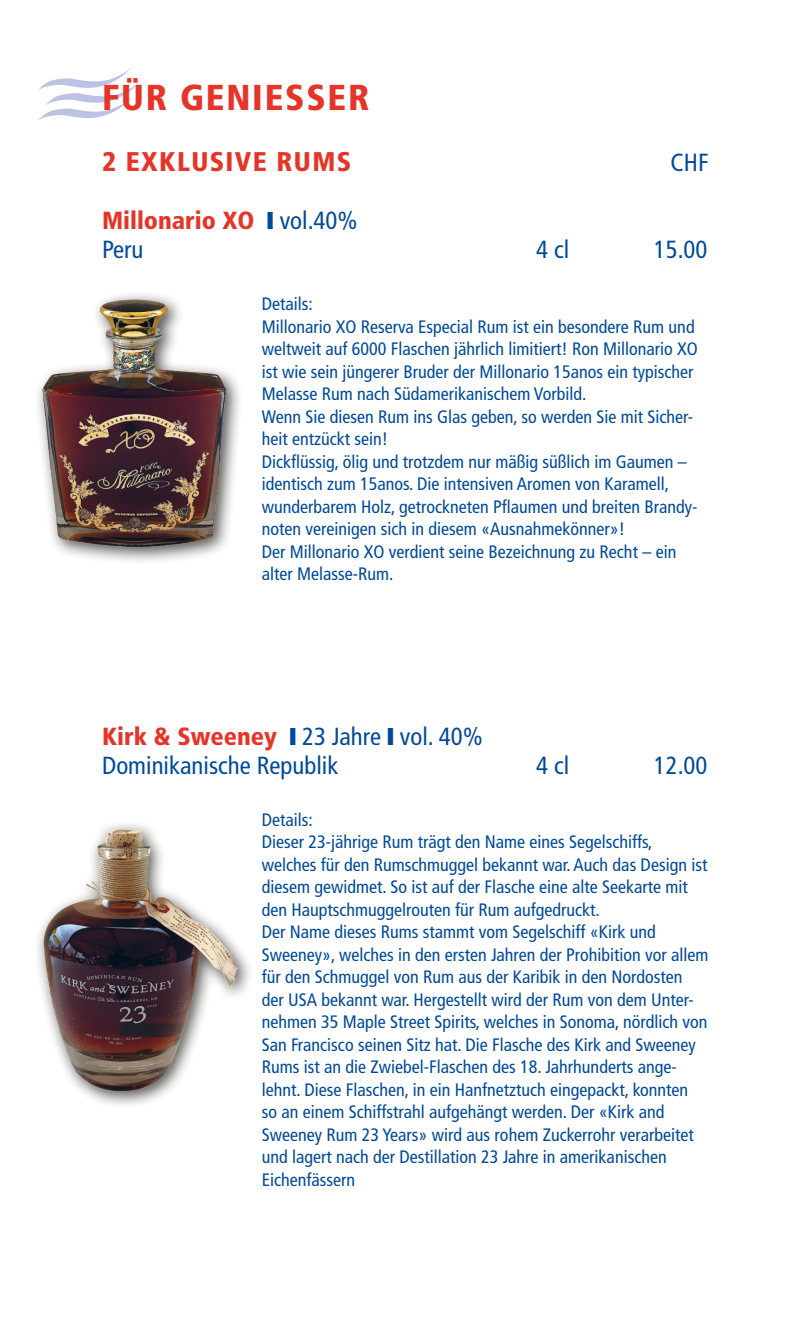
<style>
.page{position:relative;width:798px;height:1340px;background:#fff}
.page>*{position:absolute;margin:0;border:0;box-sizing:border-box;transform-origin:0 0}
.t1{font:900 condensed 36px "Frutiger";letter-spacing:.05em;color:#e63429}
.t2{font:900 condensed 27px "Frutiger";letter-spacing:.05em;color:#e63429}
.t3{font:condensed 24.75px/29.2px "Frutiger";color:#004a9a}
.t4{font:900 condensed 24.75px/29.2px "Frutiger";color:#e63429}
.t5{font:condensed 18px/22.5px "Frutiger";color:#004a9a}
.s1{color:#004a9a}
.s2{font-weight:400;color:#004a9a}
.s3{font-weight:900;color:#e63429}
</style>
<div class="page">
<svg style="left:38px;top:67px;width:102px;height:54px"></svg>
<div style="left:33px;top:289px;width:211px;height:276px;background:#1d1d1b;opacity:.75"></div>
<img style="left:42px;top:299px;width:184px;height:247px">
<div style="left:34px;top:820px;width:217px;height:288px;background:#1d1d1b;opacity:.75"></div>
<img style="left:43px;top:829px;width:195px;height:261px">
<h1 class="t1" style="left:102px;top:76px;width:269px">FÜR GENIESSER</h1>
<h2 class="t2" style="left:102px;top:145px;width:250px">2 EXKLUSIVE RUMS</h2>
<h3 class="t3" style="left:670px;top:148px;width:40px">CHF</h3>
<h3 class="t4" style="left:102px;top:206px;width:257px">Millonario XO <span class="s1">❙</span> <span class="s2">vol.40%<br>Peru</span></h3>
<h3 class="t3" style="left:536px;top:235px;width:34px">4 cl</h3>
<h3 class="t3" style="left:653px;top:235px;width:55px">15.00</h3>
<p class="t5" style="left:261px;top:293px;width:437px">Details:<br>Millonario XO Reserva Especial Rum ist ein besondere Rum und weltweit auf 6000 Flaschen jährlich limitiert! Ron Millonario XO ist wie sein jüngerer Bruder der Millonario 15anos ein typischer Melasse Rum nach Südamerikanischem Vorbild.<br>Wenn Sie diesen Rum ins Glas geben, so werden Sie mit Sicher&shy;heit entzückt sein!<br>Dickflüssig, ölig und trotzdem nur mäßig süßlich im Gaumen – identisch zum 15anos. Die intensiven Aromen von Karamell, wunderbarem Holz, getrockneten Pflaumen und breiten Brandy&shy;noten vereinigen sich in diesem «Ausnahmekönner»!<br>Der Millonario XO verdient seine Bezeichnung zu Recht – ein alter Melasse-Rum.</p>
<h3 class="t3" style="left:102px;top:721px;width:382px"><span class="s3">Kirk &amp; Sweeney</span> ❙ 23 Jahre ❙ vol. 40%<br>Dominikanische Republik</h3>
<h3 class="t3" style="left:536px;top:751px;width:34px">4 cl</h3>
<h3 class="t3" style="left:653px;top:751px;width:55px">12.00</h3>
<p class="t5" style="left:261px;top:808px;width:448px">Details:<br>Dieser 23-jährige Rum trägt den Name eines Segelschiffs, welches für den Rumschmuggel bekannt war. Auch das Design ist diesem gewidmet. So ist auf der Flasche eine alte Seekarte mit den Hauptschmuggelrouten für Rum aufgedruckt.<br>Der Name dieses Rums stammt vom Segelschiff «Kirk und Sweeney», welches in den ersten Jahren der Prohibition vor allem für den Schmuggel von Rum aus der Karibik in den Nordosten der USA bekannt war. Hergestellt wird der Rum von dem Unter&shy;nehmen 35 Maple Street Spirits, welches in Sonoma, nördlich von San Francisco seinen Sitz hat. Die Flasche des Kirk and Sweeney Rums ist an die Zwiebel-Flaschen des 18. Jahrhunderts ange&shy;lehnt. Diese Flaschen, in ein Hanfnetztuch eingepackt, konnten<br>so an einem Schiffstrahl aufgehängt werden. Der «Kirk and Sweeney Rum 23 Years» wird aus rohem Zuckerrohr verarbeitet und lagert nach der Destillation 23 Jahre in amerikanischen Eichenfässern</p>
</div>
